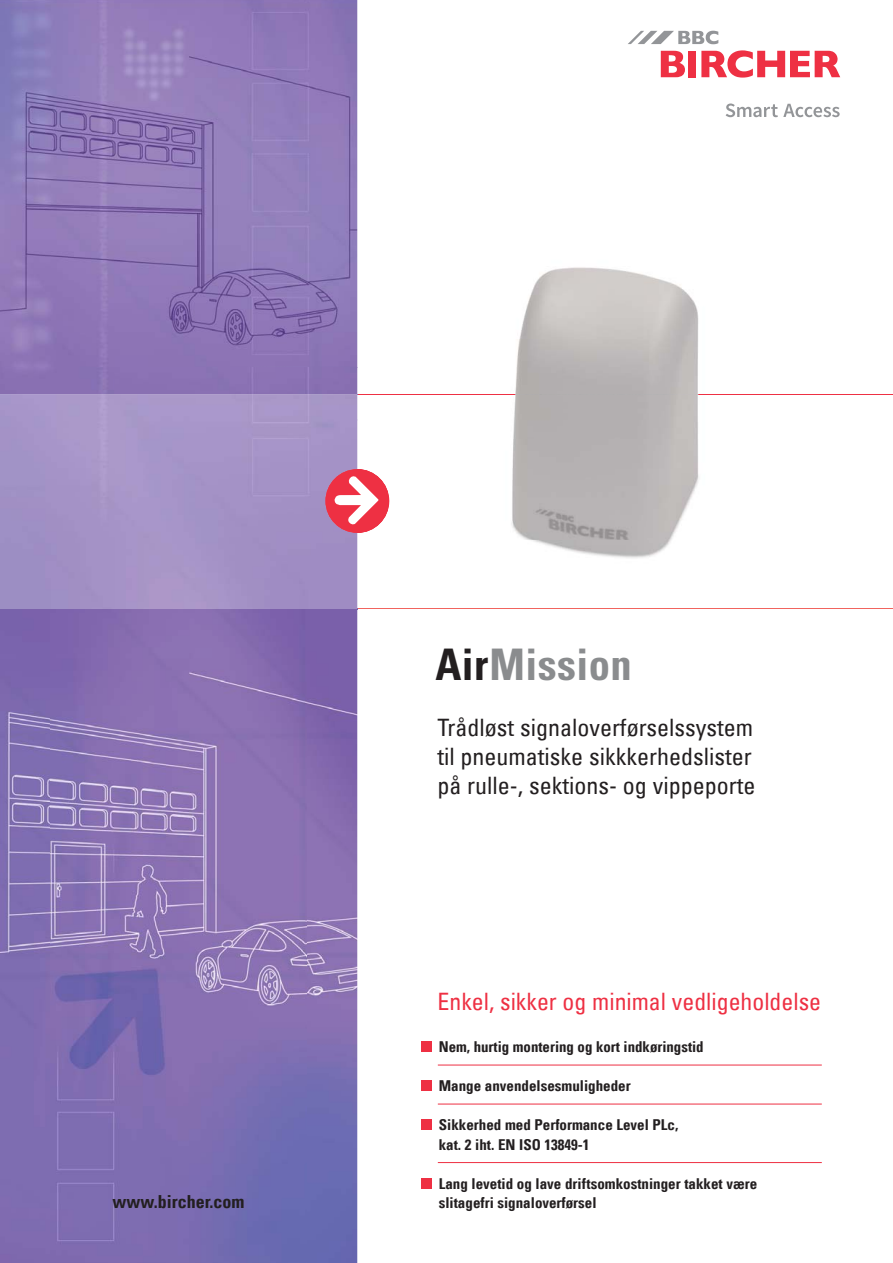
<style>
.page{position:relative;width:893px;height:1263px;background:#fff}
.page>*{position:absolute;margin:0;border:0;box-sizing:border-box;transform-origin:0 0}
.t1{font:700 condensed 43.5px "Univers";letter-spacing:.01em;color:#8a8c8e}
.t2{font:condensed 24px/28.8px "Univers Com 57";color:#231f20}
.t3{font:condensed 24px "Univers Com 57";color:#ee3043}
.t4{font:18px "Univers Com 67 Bold Cond";color:#231f20}
.t5{font:15px/19.5px "Univers Com 67 Bold Cond";color:#231f20}
.s1{color:#231f20}
</style>
<div class="page">
<hr style="left:357px;top:394px;width:536px;height:1px;background:#ee3043">
<hr style="left:357px;top:609px;width:536px;height:1px;background:#f1645e">
<img style="left:0;top:0;width:357px;height:394px">
<img style="left:0;top:609px;width:50px;height:654px">
<img style="left:357px;top:420px;width:1px;height:49px">
<img style="left:307px;top:609px;width:50px;height:654px">
<img style="left:50px;top:609px;width:257px;height:654px">
<img style="left:325px;top:469px;width:26px;height:64px">
<div style="left:325px;top:469px;width:64px;height:64px;background:#ee3043;border-radius:50%"></div>
<svg style="left:335px;top:476px;width:43px;height:48px"></svg>
<svg style="left:661px;top:51px;width:24px;height:26px"></svg>
<div style="left:688px;top:51px;width:8px;height:26px;background:#ee3043"></div>
<svg style="left:701px;top:50px;width:139px;height:28px"></svg>
<svg style="left:628px;top:31px;width:90px;height:13px"></svg>
<svg style="left:726px;top:103px;width:114px;height:14px"></svg>
<img style="left:511px;top:267px;width:188px;height:291px">
<img style="left:511px;top:394px;width:188px;height:1px">
<hr style="left:438px;top:1065px;width:384px;height:1px;background:#ee3043">
<hr style="left:438px;top:1104px;width:384px;height:1px;background:#ee3043">
<hr style="left:438px;top:1162px;width:384px;height:1px;background:#ee3043">
<div style="left:421px;top:1042px;width:10px;height:10px;background:#ee3043"></div>
<div style="left:421px;top:1081px;width:10px;height:10px;background:#ee3043"></div>
<div style="left:421px;top:1120px;width:10px;height:10px;background:#ee3043"></div>
<div style="left:421px;top:1178px;width:10px;height:10px;background:#ee3043"></div>
<p class="t4" style="left:113px;top:1195px;width:134px">www.bircher.com</p>
<h1 class="t1" style="left:435px;top:648px;width:198px"><span class="s1">Air</span>Mission</h1>
<h2 class="t2" style="left:437px;top:716px;width:320px">Trådløst signaloverførselssystem til pneumatiske sikkkerhedslister på rulle-, sektions- og vippeporte</h2>
<h2 class="t3" style="left:438px;top:993px;width:385px">Enkel, sikker og minimal vedligeholdelse</h2>
<p class="t5" style="left:439px;top:1039px;width:266px">Nem, hurtig montering og kort indkøringstid</p>
<p class="t5" style="left:439px;top:1078px;width:193px">Mange anvendelsesmuligheder</p>
<p class="t5" style="left:439px;top:1117px;width:241px">Sikkerhed med Performance Level PLc, kat. 2 iht. EN ISO 13849-1</p>
<p class="t5" style="left:439px;top:1175px;width:320px">Lang levetid og lave driftsomkostninger takket være slitagefri signaloverførsel</p>
</div>
